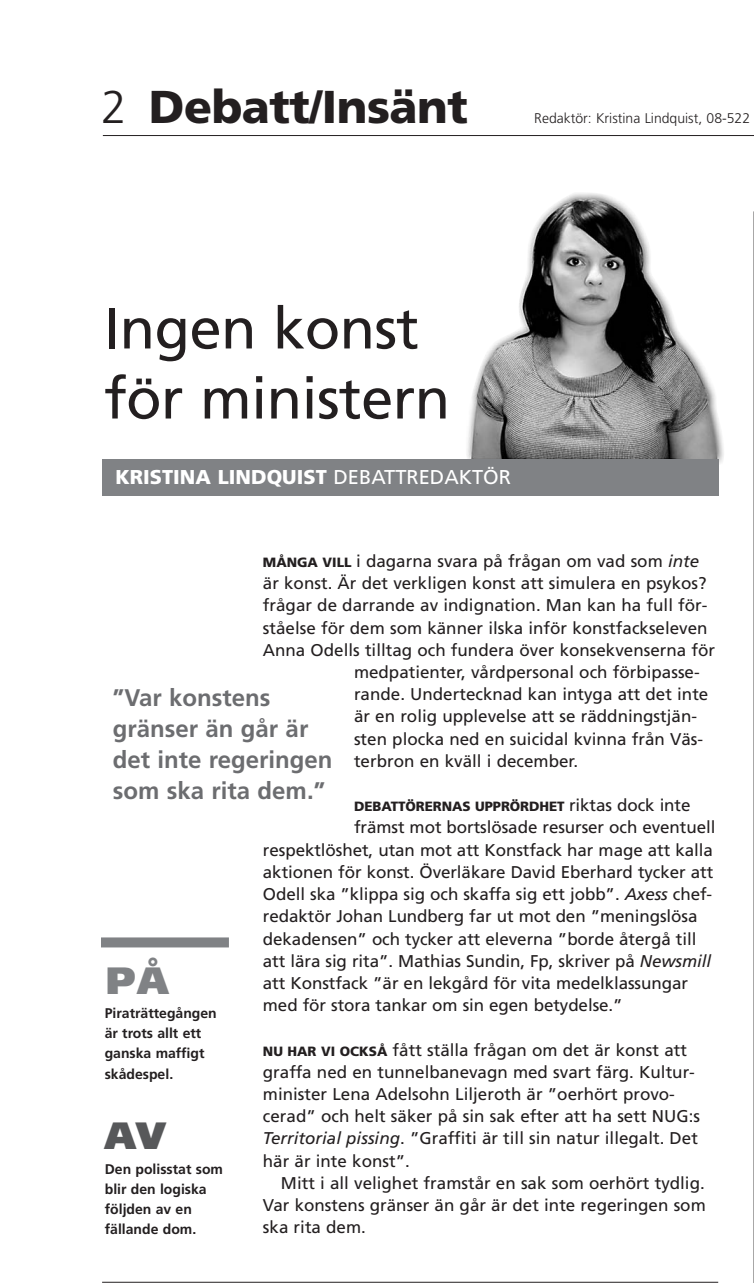
<style>
.page{position:relative;width:754px;height:1283px;background:#fff}
.page>*{position:absolute;margin:0;border:0;box-sizing:border-box;transform-origin:0 0}
.t1{font:58px/70px "Frutiger";letter-spacing:-.01em;color:#231f20}
.t2{font:900 46px "Frutiger";letter-spacing:-.01em;color:#231f20}
.t3{font:900 38px "Frutiger";color:#57585a}
.t4{font:900 38px "Frutiger";color:#808285}
.t5{font:700 24px/31px "Frutiger";color:#6c6d70}
.t6{font:900 20px "Frutiger";color:#fff}
.t7{font:17px/22.2px "Frutiger";color:#231f20}
.t8{font:700 14px/20px "Frutiger";color:#231f20}
.t9{font:300 14px "Frutiger";color:#231f20}
.t10{font:900 13.4px "Frutiger";letter-spacing:-.005em;color:#231f20}
.s1{font-weight:300}
.s2{font-weight:400}
.s3{font-weight:900;font-size:13.4px}
.s4{font-style:italic}
.s5{font-weight:400;font-size:17px}
</style>
<div class="page">
<img style="left:467px;top:193px;width:257px;height:277px">
<hr style="left:103px;top:135px;width:651px;height:1px;background:#231f20">
<hr style="left:753px;top:211px;width:1px;height:1071px;background:#231f20">
<div style="left:102px;top:459px;width:616px;height:36px;background:#808285"></div>
<div style="left:101px;top:937px;width:128px;height:10px;background:#808285"></div>
<hr style="left:102px;top:1281px;width:616px;height:1px;background:#231f20">
<h2 class="t2" style="left:101px;top:88px;width:368px"><span class="s1">2</span> Debatt/Insänt</h2>
<p class="t9" style="left:534px;top:112px;width:217px">Redaktör: Kristina Lindquist, 08-522</p>
<h1 class="t1" style="left:104px;top:298px;width:347px">Ingen konst för ministern</h1>
<p class="t6" style="left:115px;top:469px;width:397px">KRISTINA LINDQUIST <span class="s2">DEBATTREDAKTÖR</span></p>
<p class="t7" style="left:263px;top:551px;width:438px"><span class="s3">MÅNGA VILL</span> i dagarna svara på frågan om vad som <span class="s4">inte</span></p>
<p class="t7" style="left:263px;top:573px;width:445px">är konst. Är det verkligen konst att simulera en psykos?</p>
<p class="t7" style="left:263px;top:595px;width:446px">frågar de darrande av indignation. Man kan ha full för-</p>
<p class="t7" style="left:263px;top:617px;width:446px">ståelse för dem som känner ilska inför konstfackseleven</p>
<p class="t7" style="left:263px;top:640px;width:453px">Anna Odells tilltag och fundera över konsekvenserna för</p>
<p class="t7" style="left:354px;top:662px;width:347px">medpatienter, vårdpersonal och förbipasse-</p>
<p class="t7" style="left:354px;top:684px;width:356px">rande. Undertecknad kan intyga att det inte</p>
<p class="t7" style="left:354px;top:706px;width:344px">är en rolig upplevelse att se räddningstjän-</p>
<p class="t7" style="left:354px;top:728px;width:350px">sten plocka ned en suicidal kvinna från Väs-</p>
<p class="t7" style="left:354px;top:751px;width:226px">terbron en kväll i december.</p>
<p class="t10" style="left:354px;top:801px;width:338px">DEBATTÖRERNAS UPPRÖRDHET <span class="s5">riktas dock inte</span></p>
<p class="t7" style="left:263px;top:817px;width:454px;text-indent:91px">främst mot bortslösade resurser och eventuell respektlöshet, utan mot att Konstfack har mage att kalla aktionen för konst. Överläkare David Eberhard tycker att Odell ska ”klippa sig och skaffa sig ett jobb”. <span class="s4">Axess</span> chef&shy;redaktör Johan Lundberg far ut mot den ”meningslösa dekadensen” och tycker att eleverna ”borde återgå till att lära sig rita”. Mathias Sundin, Fp, skriver på <span class="s4">Newsmill </span>att Konstfack ”är en lekgård för vita medelklassungar med för stora tankar om sin egen betydelse.”</p>
<p class="t7" style="left:263px;top:1039px;width:438px"><span class="s3">NU HAR VI OCKSÅ</span> fått ställa frågan om det är konst att graffa ned en tunnelbanevagn med svart färg. Kultur&shy;minister Lena Adelsohn Liljeroth är ”oerhört provo&shy;cerad” och helt säker på sin sak efter att ha sett NUG:s <span class="s4">Territorial pissing</span>. ”Graffiti är till sin natur illegalt. Det här är inte konst”.</p>
<p class="t7" style="left:263px;top:1172px;width:444px;text-align:justify;text-indent:18px">Mitt i all velighet framstår en sak som oerhört tydlig.<br>Var konstens gränser än går är det inte regeringen som ska rita dem.</p>
<h3 class="t5" style="left:113px;top:684px;width:221px">”Var konstens gränser än går är det inte regeringen som ska rita dem.”</h3>
<h3 class="t4" style="left:106px;top:965px;width:65px">PÅ</h3>
<p class="t8" style="left:105px;top:1004px;width:114px">Piraträttegången är trots allt ett ganska maffigt skådespel.</p>
<h3 class="t3" style="left:105px;top:1120px;width:63px">AV</h3>
<p class="t8" style="left:105px;top:1159px;width:120px">Den polisstat som blir den logiska följden av en fällande dom.</p>
</div>
